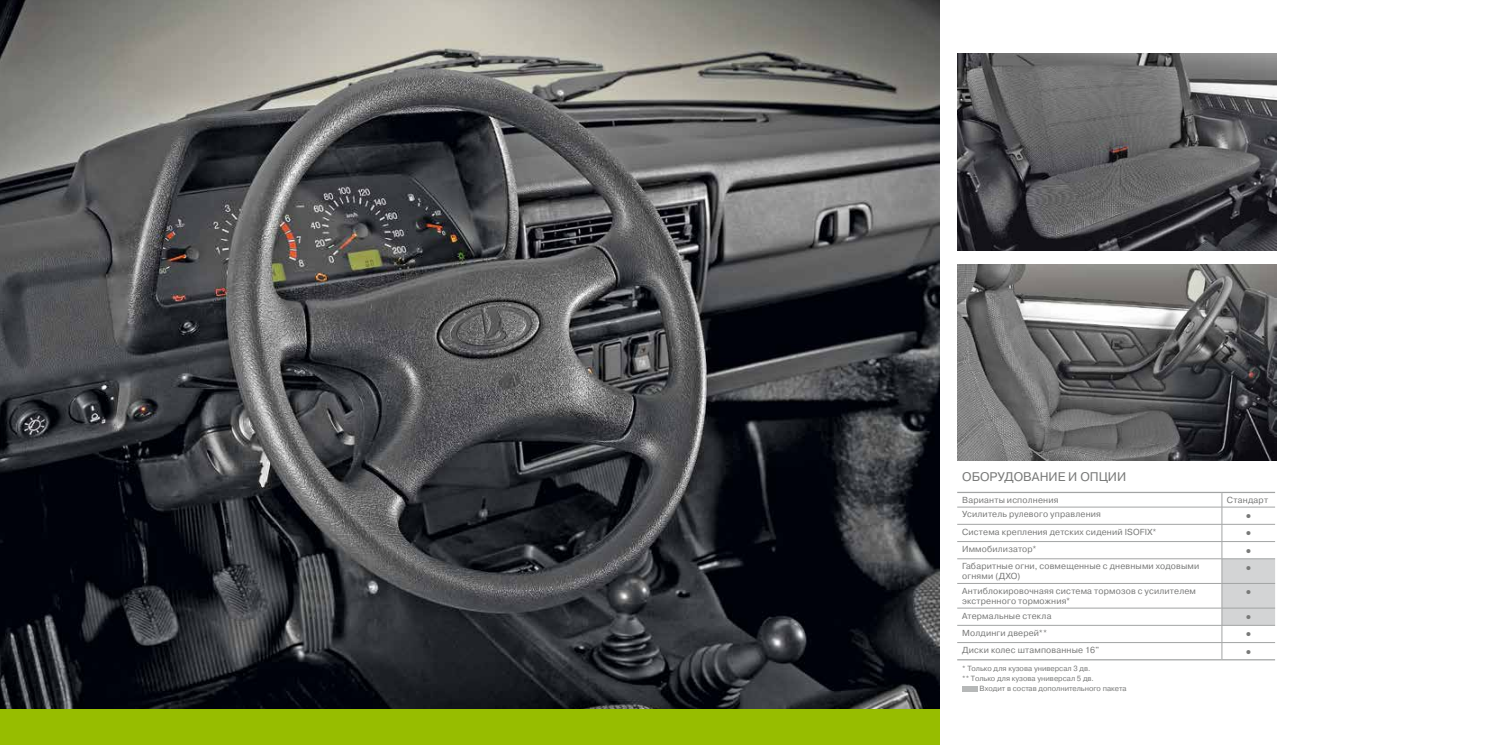
<style>
.page{position:relative;width:1489px;height:745px;background:#fff}
.page>*{position:absolute;margin:0;border:0;box-sizing:border-box;transform-origin:0 0}
.t1{font:12.5px "LADA Pragmatica";color:#787978}
.t2{font:700 11.25px "Pragmatica C";color:#787978}
.t3{font:8.75px/10px "LADA Pragmatica";letter-spacing:.02em;color:#787978}
.t4{font:7.5px "LADA Pragmatica";color:#787978}
</style>
<div class="page">
<img style="left:0;top:0;width:939px;height:709px">
<img style="left:957px;top:264px;width:319px;height:196px">
<img style="left:957px;top:53px;width:319px;height:198px">
<div style="left:0;top:709px;width:939px;height:35px;background:#97bd00"></div>
<hr style="left:957px;top:491px;width:264px;height:1px;background:#a2a4a4">
<hr style="left:1221px;top:491px;width:53px;height:1px;background:#a2a4a4">
<hr style="left:957px;top:658px;width:264px;height:2px;background:#a2a4a4">
<hr style="left:1221px;top:658px;width:53px;height:2px;background:#a2a4a4">
<hr style="left:957px;top:506px;width:264px;height:1px;background:#a2a4a4">
<hr style="left:957px;top:523px;width:264px;height:1px;background:#a2a4a4">
<hr style="left:957px;top:541px;width:264px;height:1px;background:#a2a4a4">
<hr style="left:957px;top:558px;width:264px;height:1px;background:#a2a4a4">
<hr style="left:957px;top:583px;width:264px;height:1px;background:#a2a4a4">
<hr style="left:957px;top:607px;width:264px;height:1px;background:#a2a4a4">
<hr style="left:957px;top:624px;width:264px;height:1px;background:#a2a4a4">
<hr style="left:957px;top:642px;width:264px;height:1px;background:#a2a4a4">
<svg style="left:1221px;top:492px;width:53px;height:166px"></svg>
<div style="left:962px;top:685px;width:15px;height:6px;background:#b6b8b8"></div>
<h1 class="t1" style="left:962px;top:469px;width:165px">ОБОРУДОВАНИЕ И ОПЦИИ</h1>
<p class="t3" style="left:962px;top:494px;width:98px">Варианты исполнения</p>
<p class="t3" style="left:1226px;top:494px;width:43px">Стандарт</p>
<p class="t3" style="left:962px;top:509px;width:140px">Усилитель рулевого управления</p>
<p class="t2" style="left:1244px;top:509px;width:9px">•</p>
<p class="t3" style="left:962px;top:526px;width:196px">Система крепления детских сидений ISOFIX*</p>
<p class="t2" style="left:1244px;top:527px;width:9px">•</p>
<p class="t3" style="left:962px;top:543px;width:76px">Иммобилизатор*</p>
<p class="t2" style="left:1244px;top:544px;width:9px">•</p>
<p class="t3" style="left:962px;top:561px;width:238px">Габаритные огни, совмещенные с дневными ходовыми огнями (ДХО)</p>
<p class="t2" style="left:1244px;top:561px;width:9px">•</p>
<p class="t3" style="left:962px;top:585px;width:235px">Антиблокировочнаяя система тормозов с усилителем экстренного торможния*</p>
<p class="t2" style="left:1244px;top:586px;width:9px">•</p>
<p class="t3" style="left:962px;top:610px;width:91px">Атермальные стекла</p>
<p class="t2" style="left:1244px;top:610px;width:9px">•</p>
<p class="t3" style="left:962px;top:627px;width:86px">Молдинги дверей**</p>
<p class="t2" style="left:1244px;top:627px;width:9px">•</p>
<p class="t3" style="left:962px;top:644px;width:138px">Диски колес штампованные 16"</p>
<p class="t2" style="left:1244px;top:645px;width:9px">•</p>
<p class="t4" style="left:962px;top:663px;width:130px">* Только для кузова универсал 3 дв.</p>
<p class="t4" style="left:962px;top:673px;width:133px">** Только для кузова универсал 5 дв.</p>
<p class="t4" style="left:979px;top:683px;width:148px">Входит в состав дополнительного пакета</p>
</div>
